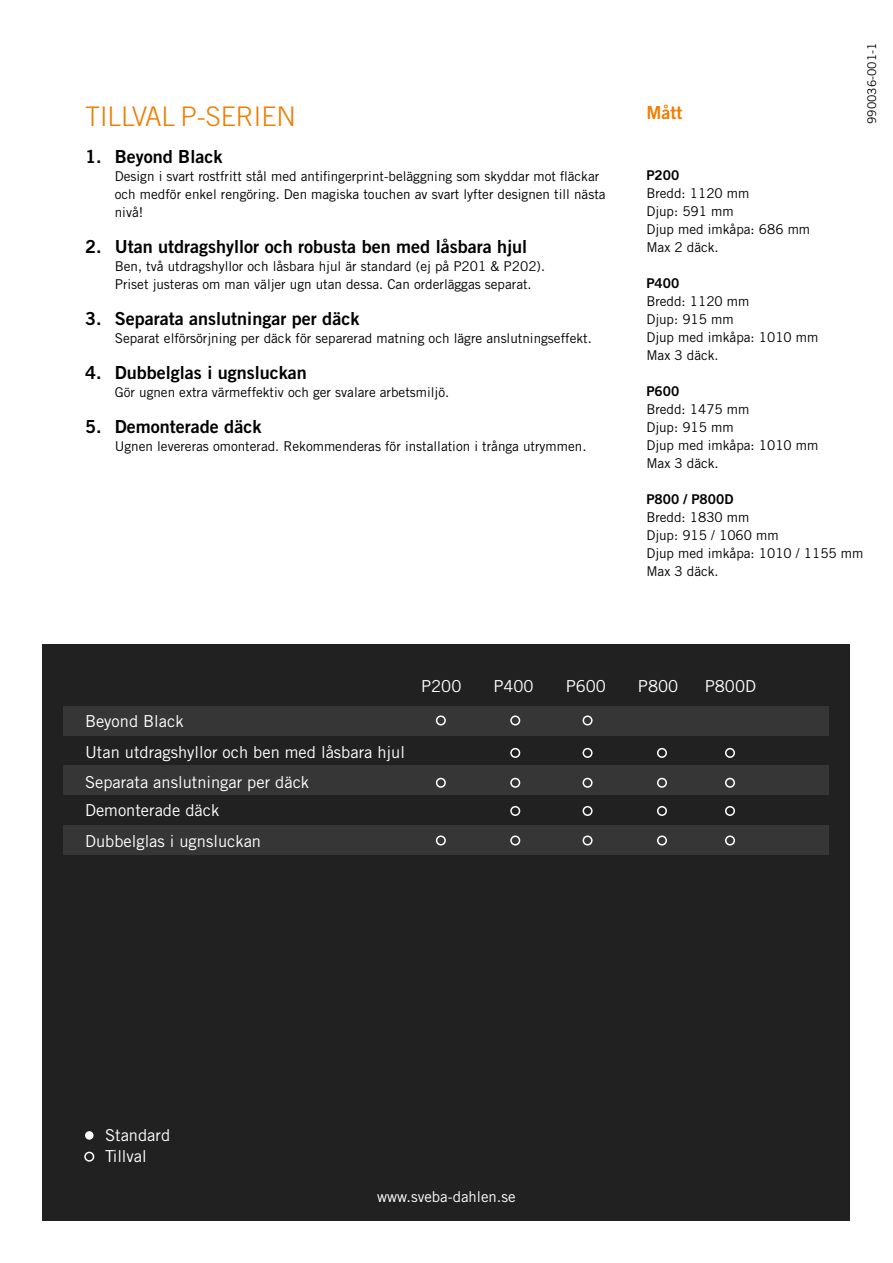
<style>
.page{position:relative;width:893px;height:1263px;background:#fff}
.page>*{position:absolute;margin:0;border:0;box-sizing:border-box;transform-origin:0 0}
.t1{font:300 27px "Trade Gothic LT Std";color:#ef7d00}
.t2{font:18px "Trade Gothic LT Std Bd 2";color:#000}
.t3{font:18px "Trade Gothic LT Std Bd 2";color:#ef7d00}
.t4{font:16.5px/21.3px "Trade Gothic LT Std";color:#fff}
.t5{font:15px "Trade Gothic LT Std";color:#fff}
.t6{font:13.5px/18px "Trade Gothic LT Std";color:#000}
.t7{font:13.5px "Trade Gothic LT Std Bd 2";color:#000}
.t8{font:12px "Trade Gothic LT Std";color:#000}
</style>
<div class="page">
<div style="left:43px;top:643px;width:807px;height:577px;background:#212121"></div>
<div style="left:64px;top:706px;width:765px;height:30px;background:#373636"></div>
<div style="left:64px;top:765px;width:765px;height:30px;background:#373636"></div>
<div style="left:64px;top:825px;width:765px;height:30px;background:#373636"></div>
<div style="left:510px;top:748px;width:10px;height:10px;border:2px solid #fff;border-radius:50%"></div>
<div style="left:583px;top:748px;width:10px;height:10px;border:2px solid #fff;border-radius:50%"></div>
<div style="left:657px;top:748px;width:10px;height:10px;border:2px solid #fff;border-radius:50%"></div>
<div style="left:725px;top:748px;width:10px;height:10px;border:2px solid #fff;border-radius:50%"></div>
<div style="left:510px;top:806px;width:10px;height:10px;border:2px solid #fff;border-radius:50%"></div>
<div style="left:583px;top:806px;width:10px;height:10px;border:2px solid #fff;border-radius:50%"></div>
<div style="left:657px;top:806px;width:10px;height:10px;border:2px solid #fff;border-radius:50%"></div>
<div style="left:725px;top:806px;width:10px;height:10px;border:2px solid #fff;border-radius:50%"></div>
<div style="left:583px;top:715px;width:10px;height:10px;border:2px solid #fff;border-radius:50%"></div>
<div style="left:510px;top:715px;width:10px;height:10px;border:2px solid #fff;border-radius:50%"></div>
<div style="left:436px;top:715px;width:10px;height:10px;border:2px solid #fff;border-radius:50%"></div>
<div style="left:85px;top:1131px;width:9px;height:9px;background:#fff;border-radius:50%"></div>
<div style="left:84px;top:1152px;width:10px;height:10px;border:2px solid #fff;border-radius:50%"></div>
<div style="left:436px;top:778px;width:10px;height:10px;border:2px solid #fff;border-radius:50%"></div>
<div style="left:510px;top:778px;width:10px;height:10px;border:2px solid #fff;border-radius:50%"></div>
<div style="left:583px;top:778px;width:10px;height:10px;border:2px solid #fff;border-radius:50%"></div>
<div style="left:657px;top:778px;width:10px;height:10px;border:2px solid #fff;border-radius:50%"></div>
<div style="left:725px;top:778px;width:10px;height:10px;border:2px solid #fff;border-radius:50%"></div>
<div style="left:436px;top:835px;width:10px;height:10px;border:2px solid #fff;border-radius:50%"></div>
<div style="left:510px;top:835px;width:10px;height:10px;border:2px solid #fff;border-radius:50%"></div>
<div style="left:583px;top:835px;width:10px;height:10px;border:2px solid #fff;border-radius:50%"></div>
<div style="left:657px;top:835px;width:10px;height:10px;border:2px solid #fff;border-radius:50%"></div>
<div style="left:725px;top:835px;width:10px;height:10px;border:2px solid #fff;border-radius:50%"></div>
<h1 class="t1" style="left:85px;top:100px;width:212px">TILLVAL P-SERIEN</h1>
<h2 class="t3" style="left:646px;top:102px;width:37px">Mått</h2>
<p class="t8" style="left:865px;top:124px;width:83px;rotate:-90deg">990036-001-1</p>
<h2 class="t2" style="left:85px;top:146px;width:139px">1. Beyond Black</h2>
<p class="t6" style="left:115px;top:167px;width:492px">Design i svart rostfritt stål med antifingerprint-beläggning som skyddar mot fläckar och medför enkel rengöring. Den magiska touchen av svart lyfter designen till nästa nivå!</p>
<h2 class="t2" style="left:85px;top:236px;width:444px">2. Utan utdragshyllor och robusta ben med låsbara hjul</h2>
<p class="t6" style="left:115px;top:257px;width:432px">Ben, två utdragshyllor och låsbara hjul är standard (ej på P201 &amp; P202).<br>Priset justeras om man väljer ugn utan dessa. Can orderläggas separat.</p>
<h2 class="t2" style="left:85px;top:308px;width:276px">3. Separata anslutningar per däck</h2>
<p class="t6" style="left:115px;top:329px;width:478px">Separat elförsörjning per däck för separerad matning och lägre anslutningseffekt.</p>
<h2 class="t2" style="left:85px;top:362px;width:223px">4. Dubbelglas i ugnsluckan</h2>
<p class="t6" style="left:115px;top:383px;width:336px">Gör ugnen extra värmeffektiv och ger svalare arbetsmiljö.</p>
<h2 class="t2" style="left:85px;top:416px;width:178px">5. Demonterade däck</h2>
<p class="t6" style="left:115px;top:437px;width:473px">Ugnen levereras omonterad. Rekommenderas för installation i trånga utrymmen.</p>
<p class="t7" style="left:646px;top:167px;width:34px">P200</p>
<p class="t6" style="left:646px;top:184px;width:165px">Bredd: 1120 mm<br>Djup: 591 mm<br>Djup med imkåpa: 686 mm<br>Max 2 däck.</p>
<p class="t7" style="left:646px;top:275px;width:34px">P400</p>
<p class="t6" style="left:646px;top:292px;width:174px">Bredd: 1120 mm<br>Djup: 915 mm<br>Djup med imkåpa: 1010 mm<br>Max 3 däck.</p>
<p class="t7" style="left:646px;top:383px;width:34px">P600</p>
<p class="t6" style="left:646px;top:400px;width:174px">Bredd: 1475 mm<br>Djup: 915 mm<br>Djup med imkåpa: 1010 mm<br>Max 3 däck.</p>
<p class="t7" style="left:646px;top:491px;width:88px">P800 / P800D</p>
<p class="t6" style="left:646px;top:508px;width:219px">Bredd: 1830 mm<br>Djup: 915 / 1060 mm<br>Djup med imkåpa: 1010 / 1155 mm<br>Max 3 däck.</p>
<p class="t4" style="left:85px;top:710px;width:100px">Beyond Black</p>
<p class="t4" style="left:85px;top:741px;width:321px">Utan utdragshyllor och ben med låsbara hjul</p>
<p class="t4" style="left:85px;top:771px;width:226px">Separata anslutningar per däck</p>
<p class="t4" style="left:85px;top:800px;width:136px">Demonterade däck</p>
<p class="t4" style="left:85px;top:831px;width:178px">Dubbelglas i ugnsluckan</p>
<p class="t4" style="left:421px;top:676px;width:42px">P200</p>
<p class="t4" style="left:493px;top:676px;width:42px">P400</p>
<p class="t4" style="left:566px;top:676px;width:42px">P600</p>
<p class="t4" style="left:638px;top:676px;width:42px">P800</p>
<p class="t4" style="left:705px;top:676px;width:53px">P800D</p>
<p class="t4" style="left:105px;top:1124px;width:67px">Standard<br>Tillval</p>
<p class="t5" style="left:377px;top:1187px;width:140px">www.sveba-dahlen.se</p>
</div>
